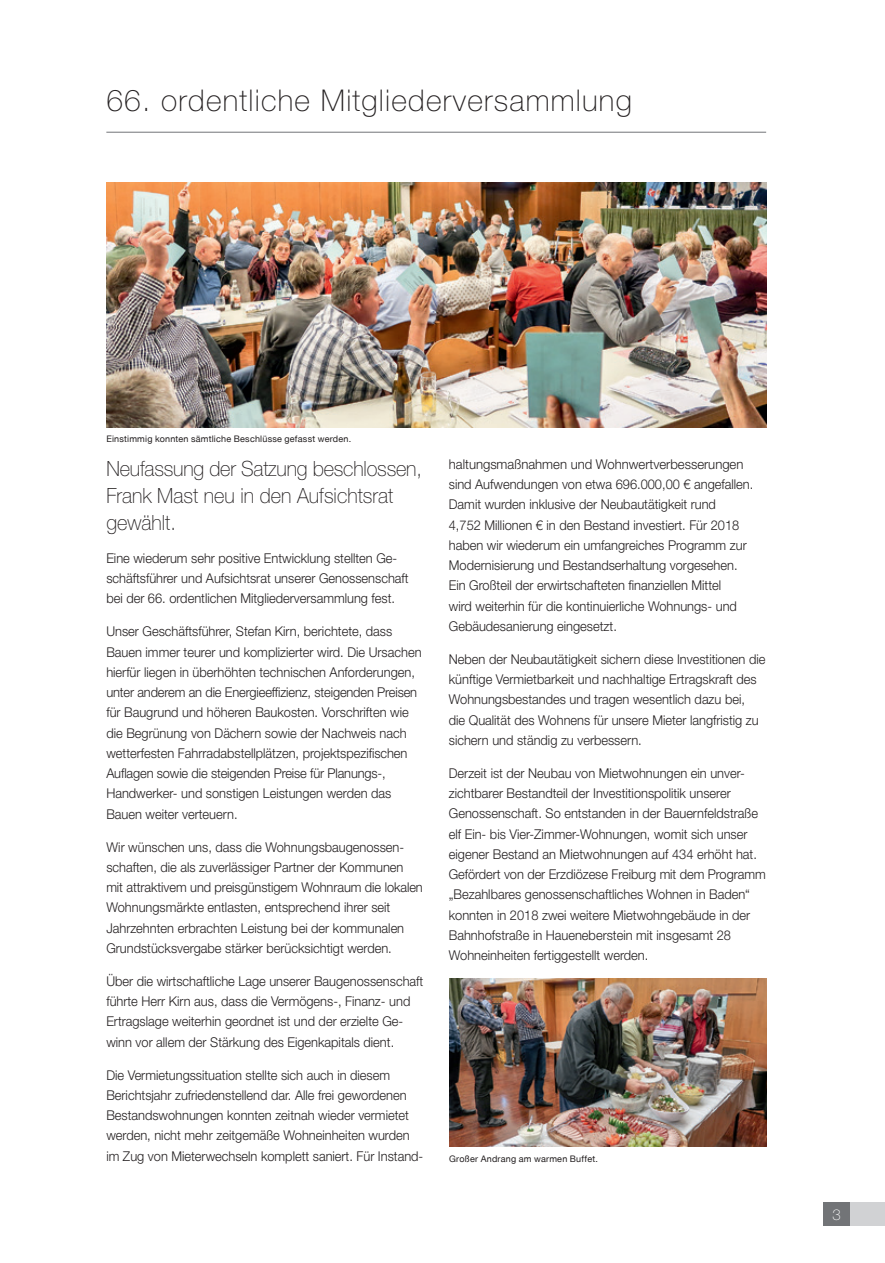
<style>
.page{position:relative;width:885px;height:1263px;background:#fff}
.page>*{position:absolute;margin:0;border:0;box-sizing:border-box;transform-origin:0 0}
.t1{font:100 30px "Helvetica Neue LT";letter-spacing:.04em;color:#231f20}
.t2{font:100 21px/27px "Helvetica Neue LT";color:#231f20;scale:.95 1}
.t3{font:100 15px "Helvetica Neue LT";color:#fff}
.t4{font:300 13.5px/20.2px "Helvetica Neue LT Pro";color:#231f20;scale:.95 1}
.t5{font:300 13.5px/20.2px "Helvetica Neue LT Pro";color:#231f20}
.t6{font:9px "Helvetica Neue LT";letter-spacing:.025em;color:#231f20}
</style>
<div class="page">
<hr style="left:106px;top:132px;width:660px;height:1px;background:#727477">
<img style="left:449px;top:978px;width:317px;height:169px">
<img style="left:106px;top:183px;width:660px;height:244px">
<div style="left:823px;top:1202px;width:27px;height:24px;background:#727477"></div>
<div style="left:850px;top:1202px;width:34px;height:24px;background:#d1d2d4"></div>
<h1 class="t1" style="left:106px;top:83px;width:527px">66. ordentliche Mitgliederversammlung</h1>
<p class="t6" style="left:106px;top:434px;width:246px">Einstimmig konnten sämtliche Beschlüsse gefasst werden.</p>
<h2 class="t2" style="left:106px;top:455px;width:333px">Neufassung der Satzung beschlossen,<br>Frank Mast neu in den Aufsichtsrat gewählt.</h2>
<p class="t4" style="left:106px;top:547px;width:320px">Eine wiederum sehr positive Entwicklung stellten Ge&shy;schäftsführer und Aufsichtsrat unserer Genossenschaft bei der 66. ordentlichen Mitgliederversammlung fest.</p>
<p class="t4" style="left:106px;top:621px;width:333px">Unser Geschäftsführer, Stefan Kirn, berichtete, dass Bauen immer teurer und komplizierter wird. Die Ursachen hierfür liegen in überhöhten technischen Anforderungen, unter anderem an die Energieeffizienz, steigenden Preisen für Baugrund und höheren Baukosten. Vorschriften wie die Begrünung von Dächern sowie der Nachweis nach wetterfesten Fahrradabstellplätzen, projektspezifischen Auflagen sowie die steigenden Preise für Planungs-, Handwerker- und sonstigen Leistungen werden das Bauen weiter verteuern.</p>
<p class="t4" style="left:106px;top:836px;width:334px">Wir wünschen uns, dass die Wohnungsbaugenossen&shy;schaften, die als zuverlässiger Partner der Kommunen mit attraktivem und preisgünstigem Wohnraum die lokalen Wohnungsmärkte entlasten, entsprechend ihrer seit Jahrzehnten erbrachten Leistung bei der kommunalen Grundstücksvergabe stärker berücksichtigt werden.</p>
<p class="t4" style="left:106px;top:971px;width:335px">Über die wirtschaftliche Lage unserer Baugenossenschaft führte Herr Kirn aus, dass die Vermögens-, Finanz- und Ertragslage weiterhin geordnet ist und der erzielte Ge&shy;winn vor allem der Stärkung des Eigenkapitals dient.</p>
<p class="t4" style="left:106px;top:1064px;width:335px">Die Vermietungssituation stellte sich auch in diesem Berichtsjahr zufriedenstellend dar. Alle frei gewordenen Bestandswohnungen konnten zeitnah wieder vermietet werden, nicht mehr zeitgemäße Wohneinheiten wurden im Zug von Mieterwechseln komplett saniert. Für Instand-</p>
<p class="t5" style="left:449px;top:454px;width:306px">haltungsmaßnahmen und Wohnwertverbesserungen sind Aufwendungen von etwa 696.000,00 € angefallen.<br>Damit wurden inklusive der Neubautätigkeit rund<br>4,752 Millionen € in den Bestand investiert. Für 2018 haben wir wiederum ein umfangreiches Programm zur Modernisierung und Bestandserhaltung vorgesehen.<br>Ein Großteil der erwirtschafteten finanziellen Mittel<br>wird weiterhin für die kontinuierliche Wohnungs- und Gebäudesanierung eingesetzt.</p>
<p class="t4" style="left:449px;top:649px;width:335px">Neben der Neubautätigkeit sichern diese Investitionen die künftige Vermietbarkeit und nachhaltige Ertragskraft des Wohnungsbestandes und tragen wesentlich dazu bei,<br>die Qualität des Wohnens für unsere Mieter langfristig zu sichern und ständig zu verbessern.</p>
<p class="t4" style="left:449px;top:763px;width:335px">Derzeit ist der Neubau von Mietwohnungen ein unver&shy;zichtbarer Bestandteil der Investitionspolitik unserer Genossenschaft. So entstanden in der Bauernfeldstraße elf Ein- bis Vier-Zimmer-Wohnungen, womit sich unser eigener Bestand an Mietwohnungen auf 434 erhöht hat.<br>Gefördert von der Erzdiözese Freiburg mit dem Programm „Bezahlbares genossenschaftliches Wohnen in Baden“ konnten in 2018 zwei weitere Mietwohngebäude in der Bahnhofstraße in Haueneberstein mit insgesamt 28<br>Wohneinheiten fertiggestellt werden.</p>
<p class="t6" style="left:449px;top:1153px;width:150px">Großer Andrang am warmen Buffet.</p>
<p class="t3" style="left:832px;top:1206px;width:10px">3</p>
</div>
